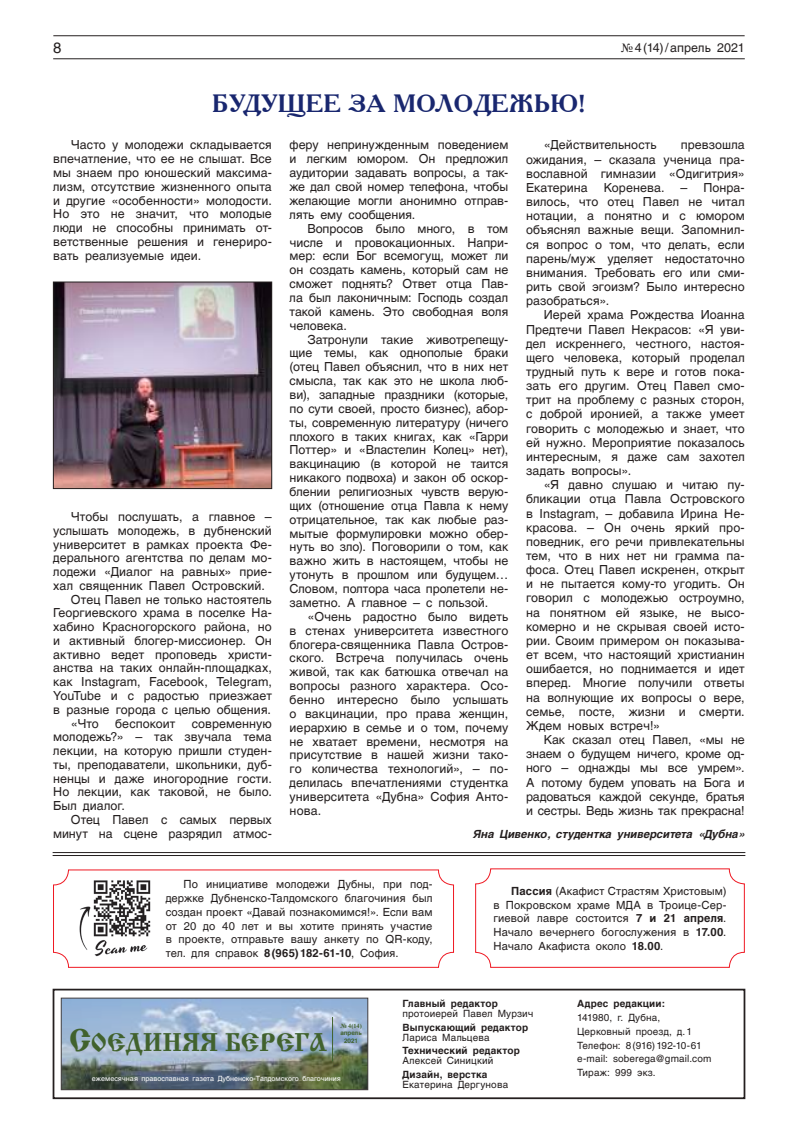
<style>
.page{position:relative;width:798px;height:1134px;background:#fff}
.page>*{position:absolute;margin:0;border:0;box-sizing:border-box;transform-origin:0 0}
.t1{font:26.62px "Cyrillic Old";color:#41622d}
.t2{font:700 25px "Academy ACTT";color:#19276f}
.t3{font:15px "AG Helvetica Cyr Roman";color:#241f1f}
.t4{font:12.5px/13.9px "AG Helvetica Cyr Roman";letter-spacing:.005em;color:#241f1f;text-align:justify}
.t5{font:11.25px/13.8px "AG Helvetica Cyr Roman";letter-spacing:.01em;color:#241f1f;text-align:justify}
.t6{font:italic 700 11.25px "AG Helvetica Cyr";color:#241f1f}
.t7{font:10px/13.8px "AG Helvetica Cyr Roman";letter-spacing:.015em;color:#241f1f}
.t8{font:700 10px "AG Helvetica Cyr";letter-spacing:.015em;color:#241f1f}
.t9{font:7.25px "AG Helvetica Cyr Roman";color:#fff}
.t10{font:700 6.25px/7.5px "AG Helvetica Cyr";color:#41622d;text-align:center}
.t11{font:700 6.25px "Times New Roman";color:#41622d}
.s1{font-family:"Times New Roman"}
.s2{font-family:"AG Helvetica Cyr";font-weight:700}
.s3{font-size:33.25px}
</style>
<div class="page">
<hr style="left:53px;top:58px;width:691px;height:1px;background:#241f1f">
<hr style="left:53px;top:35px;width:691px;height:1px;background:#241f1f">
<div style="left:53px;top:989px;width:692px;height:110px;border:2px solid #241f1f"></div>
<img style="left:63px;top:1000px;width:303px;height:88px">
<div style="left:61px;top:998px;width:307px;height:92px;border:1px solid #241f1f"></div>
<hr style="left:332px;top:1017px;width:1px;height:44px;background:#41622d">
<img style="left:55px;top:284px;width:215px;height:203px">
<div style="left:53px;top:282px;width:219px;height:207px;border:1px solid #241f1f"></div>
<div style="left:53px;top:869px;width:401px;height:99px;border:1px solid #ef1923;border-radius:15px"></div>
<div style="left:475px;top:868px;width:269px;height:100px;border:1px solid #ef1923;border-radius:15px"></div>
<hr style="left:53px;top:852px;width:692px;height:1px;background:#241f1f">
<hr style="left:53px;top:855px;width:692px;height:1px;background:#241f1f">
<img style="left:79px;top:880px;width:71px;height:77px">
<p class="t3" style="left:53px;top:39px;width:10px">8</p>
<p class="t4" style="left:621px;top:41px;width:125px"><span class="s1">№</span> 4(14)/апрель 2021</p>
<h2 class="t2" style="left:212px;top:87px;width:375px">БУДУЩЕЕ ЗА МОЛОДЕЖЬЮ!</h2>
<p class="t4" style="left:53px;top:138px;width:220px;text-indent:18px">Часто у молодежи складывается впечатление, что ее не слышат. Все мы знаем про юношеский максима&shy;лизм, отсутствие жизненного опыта и другие «особенности» молодости.<br>Но это не значит, что молодые люди не способны принимать от&shy;ветственные решения и генериро&shy;вать реализуемые идеи.</p>
<p class="t4" style="left:71px;top:510px;width:202px">Чтобы послушать, а главное –</p>
<p class="t4" style="left:53px;top:523px;width:220px">услышать молодежь, в дубненский</p>
<p class="t4" style="left:53px;top:537px;width:220px">университет в рамках проекта Фе-</p>
<p class="t4" style="left:53px;top:551px;width:220px">дерального агентства по делам мо-</p>
<p class="t4" style="left:53px;top:565px;width:220px">лодежи «Диалог на равных» прие-</p>
<p class="t4" style="left:53px;top:579px;width:213px">хал священник Павел Островский.</p>
<p class="t4" style="left:71px;top:592px;width:202px">Отец Павел не только настоятель</p>
<p class="t4" style="left:53px;top:606px;width:220px">Георгиевского храма в поселке На-</p>
<p class="t4" style="left:53px;top:620px;width:220px">хабино Красногорского района, но</p>
<p class="t4" style="left:53px;top:634px;width:220px">и активный блогер-миссионер. Он</p>
<p class="t4" style="left:53px;top:647px;width:220px">активно ведет проповедь христи-</p>
<p class="t4" style="left:53px;top:661px;width:220px">анства на таких онлайн-площадках,</p>
<p class="t4" style="left:53px;top:675px;width:220px">как Instagram, Facebook, Telegram,</p>
<p class="t4" style="left:53px;top:689px;width:220px">YouTube и с радостью приезжает</p>
<p class="t4" style="left:53px;top:703px;width:219px">в разные города с целью общения.</p>
<p class="t4" style="left:71px;top:716px;width:29px">«Что</p>
<p class="t4" style="left:115px;top:716px;width:62px">беспокоит</p>
<p class="t4" style="left:53px;top:716px;width:220px;text-indent:138px">современную молодежь?» – так звучала тема лекции, на которую пришли студен&shy;ты, преподаватели, школьники, дуб&shy;ненцы и даже иногородние гости.<br>Но лекции, как таковой, не было.<br>Был диалог.</p>
<p class="t4" style="left:53px;top:813px;width:220px;text-align:right">Отец Павел с самых первых минут на сцене разрядил атмос-</p>
<p class="t4" style="left:289px;top:138px;width:220px">феру непринужденным поведением и легким юмором. Он предложил аудитории задавать вопросы, а так&shy;же дал свой номер телефона, чтобы желающие могли анонимно отправ&shy;лять ему сообщения.</p>
<p class="t4" style="left:289px;top:221px;width:220px;text-indent:18px">Вопросов было много, в том числе и провокационных. Напри&shy;мер: если Бог всемогущ, может ли он создать камень, который сам не сможет поднять? Ответ отца Пав&shy;ла был лаконичным: Господь создал такой камень. Это свободная воля человека.</p>
<p class="t4" style="left:289px;top:332px;width:220px;text-indent:18px">Затронули такие животрепещу&shy;щие темы, как однополые браки (отец Павел объяснил, что в них нет смысла, так как это не школа люб&shy;ви), западные праздники (которые, по сути своей, просто бизнес), абор&shy;ты, современную литературу (ничего плохого в таких книгах, как «Гарри Поттер» и «Властелин Колец» нет), вакцинацию (в которой не таится никакого подвоха) и закон об оскор&shy;блении религиозных чувств верую&shy;щих (отношение отца Павла к нему отрицательное, так как любые раз&shy;мытые формулировки можно обер&shy;нуть во зло). Поговорили о том, как важно жить в настоящем, чтобы не утонуть в прошлом или будущем… Словом, полтора часа пролетели не&shy;заметно. А главное – с пользой.</p>
<p class="t4" style="left:289px;top:610px;width:220px;text-indent:18px">«Очень радостно было видеть в стенах университета известного блогера-священника Павла Остров&shy;ского. Встреча получилась очень живой, так как батюшка отвечал на вопросы разного характера. Осо&shy;бенно интересно было услышать о вакцинации, про права женщин, иерархию в семье и о том, почему не хватает времени, несмотря на присутствие в нашей жизни тако&shy;го количества технологий», – по&shy;делилась впечатлениями студентка университета «Дубна» София Анто&shy;нова.</p>
<p class="t4" style="left:543px;top:138px;width:114px">«Действительность</p>
<p class="t4" style="left:526px;top:138px;width:220px;text-indent:155px">превзошла ожидания, – сказала ученица пра&shy;вославной гимназии «Одигитрия» Екатерина</p>
<p class="t4" style="left:526px;top:181px;width:220px;text-indent:154px">– Понра&shy;вилось, что отец Павел не читал нотации, а понятно и с юмором объяснял важные вещи. Запомнил&shy;ся вопрос о том, что делать, если парень/муж уделяет недостаточно внимания. Требовать его или сми&shy;рить свой эгоизм? Было интересно разобраться».</p>
<p class="t4" style="left:526px;top:308px;width:220px;text-indent:18px">Иерей храма Рождества Иоанна Предтечи Павел Некрасов: «Я уви&shy;дел искреннего, честного, настоя&shy;щего человека, который проделал трудный путь к вере и готов пока&shy;зать его другим. Отец Павел смо&shy;трит на проблему с разных сторон, с доброй иронией, а также умеет говорить с молодежью и знает, что ей нужно. Мероприятие показалось интересным, я даже сам захотел задать вопросы».</p>
<p class="t4" style="left:526px;top:478px;width:220px;text-indent:18px">«Я давно слушаю и читаю пу&shy;бликации отца Павла Островского в Instagram, – добавила Ирина Не&shy;красова. – Он очень яркий про&shy;поведник, его речи привлекательны тем, что в них нет ни грамма па&shy;фоса. Отец Павел искренен, открыт и не пытается кому-то угодить. Он говорил с молодежью остроумно, на понятном ей языке, не высо&shy;комерно и не скрывая своей исто&shy;рии. Своим примером он показыва&shy;ет всем, что настоящий христианин ошибается, но поднимается и идет вперед. Многие получили ответы на волнующие их вопросы о вере, семье, посте, жизни и смерти.<br>Ждем новых встреч!»</p>
<p class="t4" style="left:526px;top:733px;width:220px;text-indent:18px">Как сказал отец Павел, «мы не знаем о будущем ничего, кроме од&shy;ного – однажды мы все умрем».<br>А потому будем уповать на Бога и радоваться каждой секунде, братья и сестры. Ведь жизнь так прекрасна!</p>
<p class="t4" style="left:603px;top:181px;width:62px">Коренева.</p>
<p class="t6" style="left:473px;top:827px;width:273px">Яна Цивенко, студентка университета «Дубна»</p>
<p class="t5" style="left:166px;top:878px;width:268px;text-indent:18px">По инициативе молодежи Дубны, при под&shy;держке Дубненско-Талдомского благочиния был создан проект «Давай познакомимся!». Если вам от 20 до 40 лет и вы хотите принять участие в проекте, отправьте вашу анкету по QR-коду, тел. для справок <span class="s2">8(965)182-61-10</span>, София.</p>
<p class="t5" style="left:493px;top:884px;width:234px;text-indent:18px"><span class="s2">Пассия</span> (Акафист Страстям Христовым) в Покровском храме МДА в Троице-Сер&shy;гиевой лавре состоится <span class="s2">7 и 21 апреля</span>.<br>Начало вечернего богослужения в <span class="s2">17.00</span>.<br>Начало Акафиста около <span class="s2">18.00</span>.</p>
<h1 class="t1" style="left:69px;top:1028px;width:259px"><span class="s3">С</span>ОЕДИНЯЯ БЕРЕГА</h1>
<p class="t11" style="left:340px;top:1021px;width:23px">№ 4(14)</p>
<p class="t10" style="left:340px;top:1029px;width:23px">апрель<br>2021</p>
<p class="t9" style="left:92px;top:1075px;width:250px">ежемесячная православная газета Дубненско-Талдомского благочиния</p>
<p class="t8" style="left:402px;top:998px;width:97px">Главный редактор</p>
<p class="t7" style="left:402px;top:1007px;width:132px">протоиерей Павел Мурзич</p>
<p class="t8" style="left:402px;top:1022px;width:127px">Выпускающий редактор</p>
<p class="t7" style="left:402px;top:1030px;width:88px">Лариса Мальцева</p>
<p class="t8" style="left:402px;top:1045px;width:119px">Технический редактор</p>
<p class="t7" style="left:402px;top:1054px;width:92px">Алексей Синицкий</p>
<p class="t8" style="left:402px;top:1069px;width:86px">Дизайн, верстка</p>
<p class="t7" style="left:402px;top:1078px;width:107px">Екатерина Дергунова</p>
<p class="t8" style="left:577px;top:998px;width:89px">Адрес редакции:</p>
<p class="t7" style="left:577px;top:1011px;width:136px">141980, г. Дубна,<br>Церковный проезд, д.1<br>Телефон: 8(916)192-10-61 e-mail: soberega@gmail.com<br>Тираж: 999 экз.</p>
</div>
